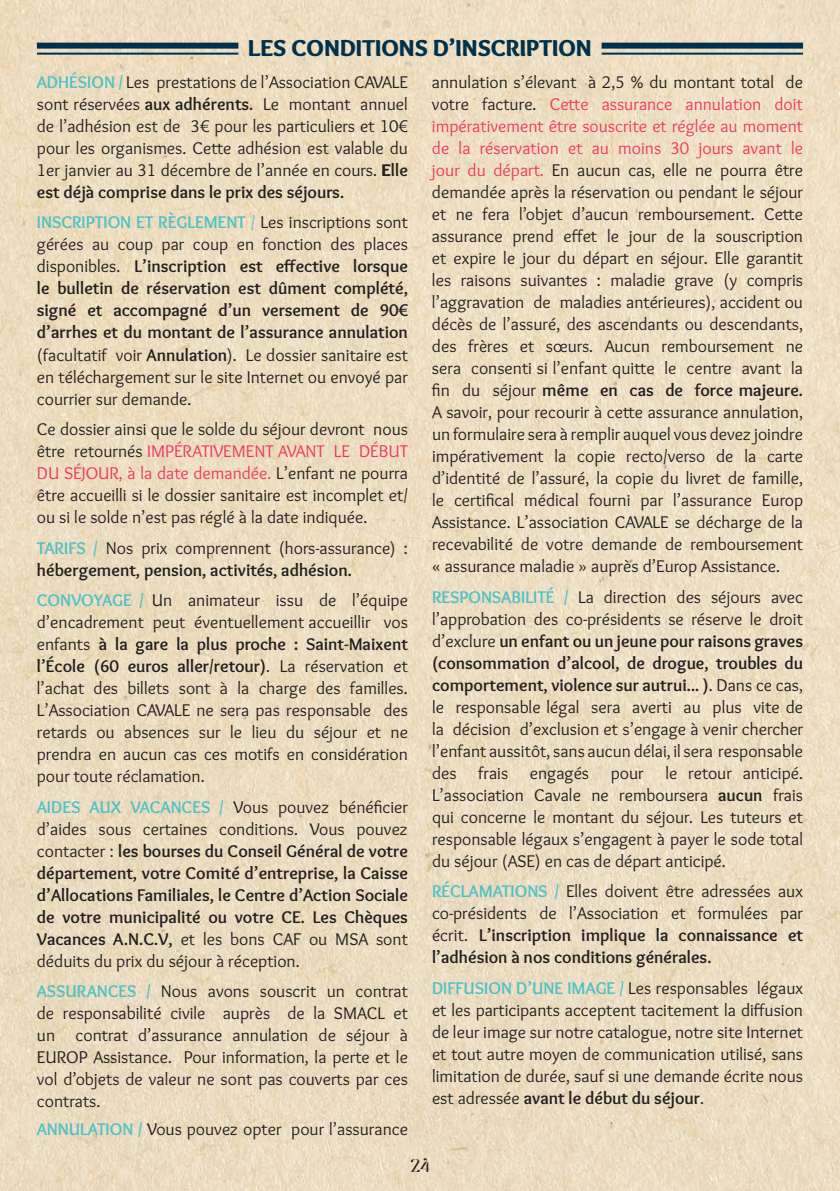
<style>
.page{position:relative;width:840px;height:1191px;background:#fff}
.page>*{position:absolute;margin:0;border:0;box-sizing:border-box;transform-origin:0 0}
.t1{font:900 24px "Overlock";color:#00314c}
.t2{font:20px "kawoszeh";color:#231f20}
.t3{font:17.6px/22px "Overlock";color:#231f20;text-align:justify}
.t4{font:700 17.6px/22px "Overlock";color:#231f20}
.s1{font-weight:700;color:#4dc2c6}
.s2{font-weight:700}
.s3{font-weight:900}
.s4{color:#4dc2c6}
.s5{color:#ee3860}
.s6{font-weight:400}
</style>
<div class="page">
<img style="left:0;top:0;width:839px;height:1191px">
<div style="left:37px;top:43px;width:201px;height:6px;background:#00314c"></div>
<hr style="left:37px;top:53px;width:201px;height:2px;background:#00314c">
<div style="left:601px;top:43px;width:201px;height:6px;background:#00314c"></div>
<hr style="left:601px;top:53px;width:201px;height:2px;background:#00314c">
<h1 class="t1" style="left:248px;top:33px;width:345px">LES CONDITIONS D’INSCRIPTION</h1>
<p class="t3" style="left:37px;top:71px;width:372px"><span class="s1">ADHÉSION /</span> Les prestations de l’Association CAVALE sont réservées <span class="s2">aux adhérents.</span> Le montant annuel de l’adhésion est de 3€ pour les particuliers et 10€ pour les organismes. Cette adhésion est valable du 1er janvier au 31 décembre de l’année en cours. <span class="s3">E</span><span class="s2">lle est déjà comprise dans le prix des séjours.</span></p>
<p class="t3" style="left:37px;top:211px;width:372px"><span class="s1">INSCRIPTION ET RÈGLEMENT</span> <span class="s4">/</span> Les inscriptions sont gérées au coup par coup en fonction des places disponibles. <span class="s2">L’inscription est effective lorsque le bulletin de réservation est dûment complété, signé et accompagné d’un versement de 90€ d’arrhes et du montant de l’assurance annulation </span>(facultatif voir <span class="s2">Annulation</span>). Le dossier sanitaire est en téléchargement sur le site Internet ou envoyé par courrier sur demande.</p>
<p class="t3" style="left:37px;top:418px;width:372px">Ce dossier ainsi que le solde du séjour devront nous être retournés <span class="s5">IMPÉRATIVEMENT AVANT LE DÉBUT DU SÉJOUR, à la date demandée.</span> L’enfant ne pourra être accueilli si le dossier sanitaire est incomplet et/ ou si le solde n’est pas réglé à la date indiquée.</p>
<p class="t4" style="left:37px;top:536px;width:372px"><span class="s4">TARIFS /</span> <span class="s6">Nos prix comprennent (hors-assurance) : </span>hébergement, pension, activités, adhésion.</p>
<p class="t3" style="left:37px;top:589px;width:372px"><span class="s1">CONVOyAGE /</span> Un animateur issu de l’équipe d’encadrement peut éventuellement accueillir vos enfants <span class="s2">à la gare la plus proche : Saint-Maixent l’École (60 euros aller/retour)</span>. La réservation et l’achat des billets sont à la charge des familles.<br>L’Association CAVALE ne sera pas responsable des retards ou absences sur le lieu du séjour et ne prendra en aucun cas ces motifs en considération pour toute réclamation.</p>
<p class="t4" style="left:37px;top:795px;width:372px;text-align:justify"><span class="s4">AIDES AUX VACANCES /</span> <span class="s6">Vous pouvez bénéficier d’aides sous certaines conditions. Vous pouvez contacter :</span> les bourses du Conseil Général de votre département, votre Comité d’entreprise, la Caisse d’Allocations Familiales, le Centre d’Action Sociale de votre municipalité ou votre CE. Les Chèques Vacances A.N.C.V, <span class="s6">et les bons CAF ou MSA sont déduits du prix du séjour à réception.</span></p>
<p class="t3" style="left:37px;top:980px;width:372px"><span class="s1">ASSURANCES /</span> Nous avons souscrit un contrat de responsabilité civile auprès de la SMACL et un contrat d’assurance annulation de séjour à EUROP Assistance. Pour information, la perte et le vol d’objets de valeur ne sont pas couverts par ces contrats.</p>
<p class="t3" style="left:37px;top:1117px;width:372px"><span class="s1">ANNULATION /</span> Vous pouvez opter pour l’assurance</p>
<p class="t3" style="left:432px;top:71px;width:372px">annulation s’élevant à 2,5 % du montant total de votre facture. <span class="s5">Cette assurance annulation doit impérativement être souscrite et réglée au moment de la réservation et au moins 30 jours avant le jour du départ.</span> En aucun cas, elle ne pourra être demandée après la réservation ou pendant le séjour et ne fera l’objet d’aucun remboursement. Cette assurance prend effet le jour de la souscription et expire le jour du départ en séjour. Elle garantit les raisons suivantes : maladie grave (y compris l’aggravation de maladies antérieures), accident ou décès de l’assuré, des ascendants ou descendants, des frères et sœurs. Aucun remboursement ne sera consenti si l’enfant quitte le centre avant la fin du séjour <span class="s2">même en cas de force majeure.<br></span>A savoir, pour recourir à cette assurance annulation, un formulaire sera à remplir auquel vous devez joindre impérativement la copie recto/verso de la carte d’identité de l’assuré, la copie du livret de famille, le certifical médical fourni par l’assurance Europ Assistance. L’association CAVALE se décharge de la recevabilité de votre demande de remboursement « assurance maladie » auprès d’Europ Assistance.</p>
<p class="t3" style="left:432px;top:585px;width:372px"><span class="s1">RESPONSABILITÉ /</span> La direction des séjours avec l’approbation des co-présidents se réserve le droit d’exclure <span class="s2">un enfant ou un jeune pour raisons graves (consommation d’alcool, de drogue, troubles du comportement, violence sur autrui... )</span>. Dans ce cas, le responsable légal sera averti au plus vite de la décision d’exclusion et s’engage à venir chercher l’enfant aussitôt, sans aucun délai, il sera responsable des frais engagés pour le retour anticipé.<br>L’association Cavale ne remboursera <span class="s2">aucun</span> frais qui concerne le montant du séjour. Les tuteurs et responsable légaux s’engagent à payer le sode total du séjour (ASE) en cas de départ anticipé.</p>
<p class="t3" style="left:432px;top:880px;width:372px"><span class="s1">RÉCLAMATIONS /</span> Elles doivent être adressées aux co-présidents de l’Association et formulées par écrit. <span class="s2">L’inscription implique la connaissance et l’adhésion à nos conditions générales.</span></p>
<p class="t3" style="left:432px;top:976px;width:372px"><span class="s1">DIFFUSION D’UNE IMAGE /</span> Les responsables légaux et les participants acceptent tacitement la diffusion de leur image sur notre catalogue, notre site Internet et tout autre moyen de communication utilisé, sans limitation de durée, sauf si une demande écrite nous est adressée <span class="s2">avant le début du séjour</span>.</p>
<p class="t2" style="left:410px;top:1151px;width:21px">24</p>
</div>
